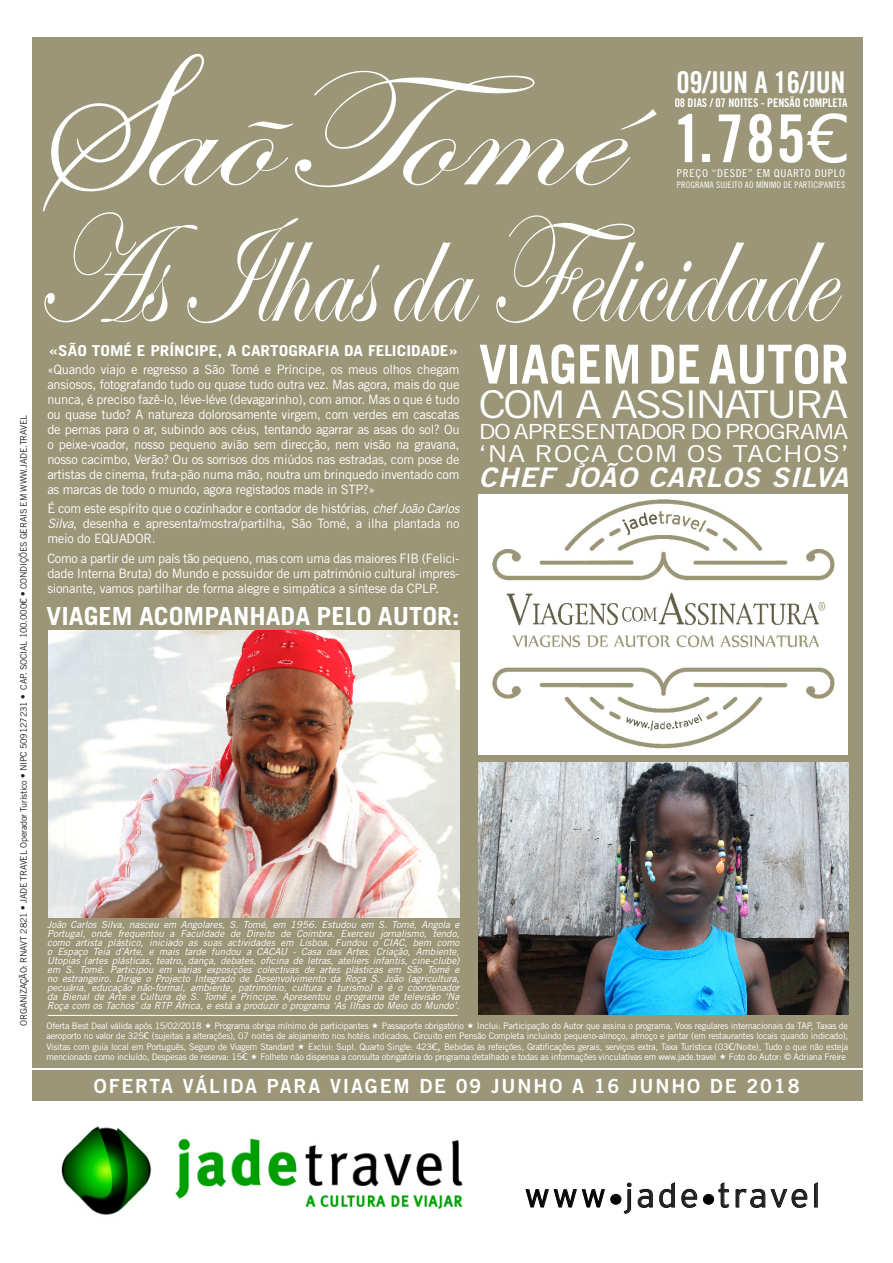
<style>
.page{position:relative;width:893px;height:1263px;background:#fff}
.page>*{position:absolute;margin:0;border:0;box-sizing:border-box;transform-origin:0 0}
.t1{font:168.15px "Edwardian Script ITC";letter-spacing:.005em;color:#fff;scale:1.23 1}
.t2{font:156px "Edwardian Script ITC";color:#fff;scale:.75 1}
.t3{font:66px "Trade Gothic Bold Cond Twenty";color:#fff}
.t4{font:700 53.7px "Trade Gothic";color:#fff;scale:.94 1}
.t5{font:38.25px "Trade Gothic";letter-spacing:-.07em;color:#fff;scale:1.16 1}
.t6{font:300 33px "Interstate";letter-spacing:.08em;color:#231f20;scale:1.05 1}
.t7{font:30px "Trade Gothic Bold Cond Twenty";letter-spacing:-.01em;color:#fff}
.t8{font:italic 27px "Trade Gothic Bold Two";letter-spacing:.03em;color:#fff;scale:1.07 1}
.t9{font:700 24.9px "Trade Gothic";color:#fff;scale:1.07 1}
.t10{font:23.25px "Trade Gothic";letter-spacing:.02em;color:#fff;scale:1.21 1}
.t11{font:20.85px "Trade Gothic";letter-spacing:-.06em;color:#fff;scale:1.21 1}
.t12{font:19.5px "Trade Gothic Bold Two";letter-spacing:.095em;color:#fff}
.t13{font:700 15px "Trade Gothic";color:#fff;scale:1.15 1}
.t14{font:12.9px/15px "Trade Gothic";letter-spacing:-.02em;color:#fff;text-align:justify}
.t15{font:12px "Trade Gothic Bold Cond Twenty";letter-spacing:-.01em;color:#fff}
.t16{font:10.8px "Trade Gothic Cond Eighteen";letter-spacing:.05em;color:#fff;scale:1.11 1}
.t17{font:italic 9.75px/9px "Trade Gothic";color:#fff;text-align:justify}
.t18{font:9px/10.5px "Trade Gothic";letter-spacing:-.025em;color:#fff;text-align:justify}
.t19{font:9px "Trade Gothic";letter-spacing:-.025em;color:#231f20}
.t20{font:9px "Trade Gothic Cond Eighteen";letter-spacing:.02em;color:#fff}
.s1{font-family:"Verdana"}
.s2{font-family:"Bickham Script Pro";font-size:299.25px}
.s3{font-style:italic}
.s4{color:#000}
.s5{font-family:"Verdana";font-weight:700;font-size:22.5px;color:#000}
</style>
<div class="page">
<div style="left:32px;top:1070px;width:830px;height:31px;background:#9b9678"></div>
<img style="left:61px;top:1126px;width:402px;height:89px">
<svg style="left:525px;top:1182px;width:128px;height:32px"></svg>
<svg style="left:659px;top:1182px;width:16px;height:26px"></svg>
<svg style="left:681px;top:1182px;width:48px;height:26px"></svg>
<svg style="left:735px;top:1188px;width:73px;height:20px"></svg>
<svg style="left:814px;top:1182px;width:4px;height:26px"></svg>
<div style="left:32px;top:37px;width:830px;height:1030px;background:#9b9678"></div>
<img style="left:49px;top:631px;width:410px;height:286px">
<div style="left:479px;top:494px;width:369px;height:260px;background:#fff"></div>
<img style="left:492px;top:499px;width:343px;height:250px">
<hr style="left:48px;top:1015px;width:410px;height:1px;background:#fff">
<img style="left:479px;top:762px;width:370px;height:253px">
<p class="t19" style="left:18px;top:1026px;width:612px;rotate:-90deg">ORGANIZAÇÃO: RNAVT 2821 ● JADE TRAVEL Operador Turístico ● NIPC 509127231 ● CAP. SOCIAL 100.000<span class="s1">€</span> ● CONDIÇÕES GERAIS EM WWW.JADE.TRAVEL</p>
<p class="t1" style="left:49px;top:40px;width:460px"><span class="s2">S</span>aõTomé</p>
<p class="t7" style="left:676px;top:64px;width:171px">09/JUN A 16/JUN</p>
<p class="t15" style="left:675px;top:95px;width:174px">08 DIAS / 07 NOITES - PENSÃO COMPLETA</p>
<p class="t3" style="left:673px;top:99px;width:177px">1.785<span class="s1">€</span></p>
<p class="t16" style="left:677px;top:167px;width:153px">PREÇO “DESDE” EM QUARTO DUPLO</p>
<p class="t20" style="left:677px;top:179px;width:170px">PROGRAMA SUJEITO AO MÍNIMO DE PARTICIPANTES</p>
<p class="t2" style="left:34px;top:187px;width:1064px">AsIlhasda Felicidade</p>
<p class="t13" style="left:49px;top:342px;width:358px">«SÃO TOMÉ E PRÍNCIPE, A CARTOGRAFIA DA FELICIDADE»</p>
<p class="t14" style="left:47px;top:362px;width:414px">«Quando viajo e regresso a São Tomé e Príncipe, os meus olhos chegam ansiosos, fotografando tudo ou quase tudo outra vez. Mas agora, mais do que nunca, é preciso fazê-lo, léve-léve (devagarinho), com amor. Mas o que é tudo ou quase tudo? A natureza dolorosamente virgem, com verdes em cascatas de pernas para o ar, subindo aos céus, tentando agarrar as asas do sol? Ou o peixe-voador, nosso pequeno avião sem direcção, nem visão na gravana, nosso cacimbo, Verão? Ou os sorrisos dos miúdos nas estradas, com pose de artistas de cinema, fruta-pão numa mão, noutra um brinquedo inventado com as marcas de todo o mundo, agora registados made in STP?»</p>
<p class="t14" style="left:47px;top:501px;width:414px">É com este espírito que o cozinhador e contador de histórias, <span class="s3">chef João Carlos Silva</span>, desenha e apresenta/mostra/partilha, São Tomé, a ilha plantada no meio do EQUADOR.</p>
<p class="t14" style="left:47px;top:550px;width:414px">Como a partir de um país tão pequeno, mas com uma das maiores FIB (Felici&shy;dade Interna Bruta) do Mundo e possuidor de um património cultural impres&shy;sionante, vamos partilhar de forma alegre e simpática a síntese da CPLP.</p>
<p class="t9" style="left:47px;top:600px;width:387px">VIAGEM ACOMPANHADA PELO AUTOR:</p>
<p class="t4" style="left:479px;top:331px;width:395px">VIAGEM DE AUTOR</p>
<p class="t5" style="left:479px;top:381px;width:320px">COM A ASSINATURA</p>
<p class="t11" style="left:479px;top:419px;width:307px">DO APRESENTADOR DO PROGRAMA</p>
<p class="t10" style="left:479px;top:439px;width:307px">‘NA ROÇA COM OS TACHOS’</p>
<p class="t8" style="left:479px;top:461px;width:347px">CHEF JOÃO CARLOS SILVA</p>
<p class="t17" style="left:47px;top:920px;width:414px">João Carlos Silva, nasceu em Angolares, S. Tomé, em 1956. Estudou em S. Tomé, Angola e Portugal, onde frequentou a Faculdade de Direito de Coimbra. Exerceu jornalismo, tendo, como artista plástico, iniciado as suas actividades em Lisboa. Fundou o CIAC, bem como o Espaço Teia d’Arte, e mais tarde fundou a CACAU - Casa das Artes, Criação, Ambiente, Utopias (artes plásticas, teatro, dança, debates, oficina de letras, ateliers infantis, cine-clube) em S. Tomé. Participou em várias exposições colectivas de artes plásticas em São Tomé e no estrangeiro. Dirige o Projecto Integrado de Desenvolvimento da Roça S. João (agricultura, pecuária, educação não-formal, ambiente, património, cultura e turismo) e é o coordenador da Bienal de Arte e Cultura de S. Tomé e Príncipe. Apresentou o programa de televisão ‘Na Roça com os Tachos’ da RTP África, e está a produzir o programa ‘As Ilhas do Meio do Mundo’.</p>
<p class="t18" style="left:47px;top:1020px;width:803px;text-indent:430px">Inclui: Participação do Autor que assina o programa, Voos regulares internacionais da TAP, Taxas de aeroporto no valor de 325<span class="s1">€</span> (sujeitas a alterações), 07 noites de alojamento nos hotéis indicados, Circuito em Pensão Completa incluindo pequeno-almoço, almoço e jantar (em restaurantes locais quando indicado), Visitas com guia local em Português, Seguro de Viagem Standard</p>
<p class="t18" style="left:47px;top:1020px;width:157px">Oferta Best Deal válida após 15/02/2018</p>
<p class="t18" style="left:215px;top:1020px;width:156px">Programa obriga mínimo de participantes</p>
<p class="t18" style="left:382px;top:1020px;width:84px">Passaporte obrigatório</p>
<p class="t18" style="left:308px;top:1041px;width:541px">Exclui: Supl. Quarto Single: 423<span class="s1">€,</span> Bebidas às refeições, Gratificações gerais, serviços extra, Taxa Turística (03<span class="s1">€</span>/Noite), Tudo o que não esteja</p>
<p class="t18" style="left:47px;top:1051px;width:203px">mencionado como incluído, Despesas de reserva: 15<span class="s1">€</span></p>
<p class="t18" style="left:260px;top:1051px;width:457px">Folheto não dispensa a consulta obrigatória do programa detalhado e todas as informações vinculativas em www.jade.travel</p>
<p class="t18" style="left:729px;top:1051px;width:118px">Foto do Autor: © Adriana Freire</p>
<p class="t12" style="left:94px;top:1074px;width:707px">OFERTA VÁLIDA PARA VIAGEM DE 09 JUNHO A 16 JUNHO DE 2018</p>
<p class="t6" style="left:525px;top:1177px;width:283px"><span class="s4">www</span><span class="s5">●</span>jade<span class="s5">●</span>travel</p>
</div>
